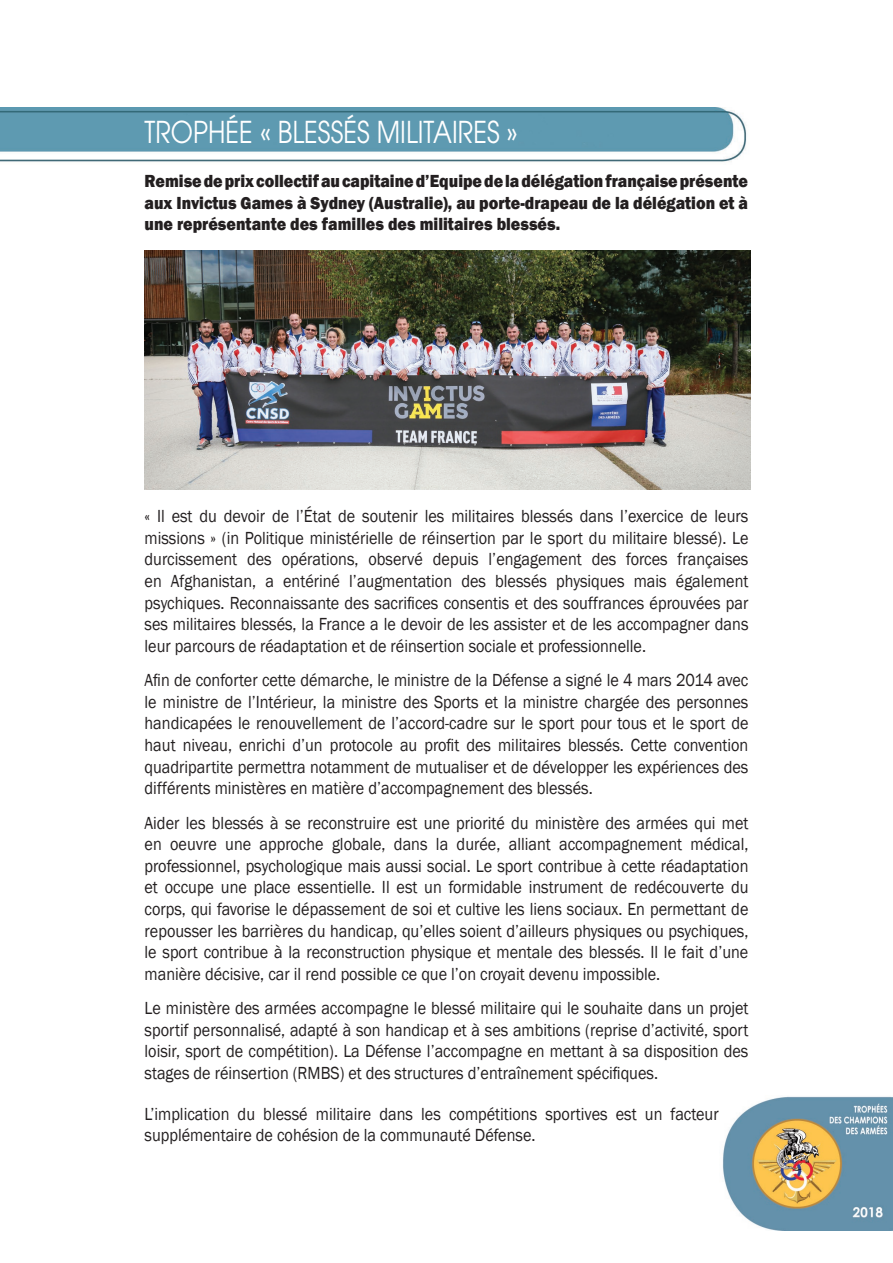
<style>
.page{position:relative;width:893px;height:1263px;background:#fff}
.page>*{position:absolute;margin:0;border:0;box-sizing:border-box;transform-origin:0 0}
.t1{font:30px "Avant Garde";color:#fff;scale:.85 1}
.t2{font:18px/21.6px "Franklin Gothic";color:#231f20;text-align:justify;scale:.9 1}
.t3{font:800 18px/21.6px "Franklin Gothic";color:#231f20;text-align:justify;scale:.9 1}
</style>
<div class="page">
<img style="left:722px;top:1096px;width:171px;height:134px">
<img style="left:0;top:107px;width:747px;height:55px">
<img style="left:145px;top:251px;width:605px;height:238px">
<h1 class="t1" style="left:145px;top:115px;width:440px">TROPHÉE « BLESSÉS MILITAIRES »</h1>
<p class="t3" style="left:145px;top:170px;width:672px">Remise de prix collectif au capitaine d’Equipe de la délégation française présente aux Invictus Games à Sydney (Australie), au porte-drapeau de la délégation et à une représentante des familles des militaires blessés.</p>
<p class="t2" style="left:145px;top:506px;width:672px">« Il est du devoir de l’État de soutenir les militaires blessés dans l’exercice de leurs missions » (in Politique ministérielle de réinsertion par le sport du militaire blessé). Le durcissement des opérations, observé depuis l’engagement des forces françaises en Afghanistan, a entériné l’augmentation des blessés physiques mais également psychiques. Reconnaissante des sacrifices consentis et des souffrances éprouvées par ses militaires blessés, la France a le devoir de les assister et de les accompagner dans leur parcours de réadaptation et de réinsertion sociale et professionnelle.</p>
<p class="t2" style="left:145px;top:670px;width:672px">Afin de conforter cette démarche, le ministre de la Défense a signé le 4 mars 2014 avec le ministre de l’Intérieur, la ministre des Sports et la ministre chargée des personnes handicapées le renouvellement de l’accord-cadre sur le sport pour tous et le sport de haut niveau, enrichi d’un protocole au profit des militaires blessés. Cette convention quadripartite permettra notamment de mutualiser et de développer les expériences des différents ministères en matière d’accompagnement des blessés.</p>
<p class="t2" style="left:145px;top:812px;width:673px">Aider les blessés à se reconstruire est une priorité du ministère des armées qui met en oeuvre une approche globale, dans la durée, alliant accompagnement médical, professionnel, psychologique mais aussi social. Le sport contribue à cette réadaptation et occupe une place essentielle. Il est un formidable instrument de redécouverte du corps, qui favorise le dépassement de soi et cultive les liens sociaux. En permettant de repousser les barrières du handicap, qu’elles soient d’ailleurs physiques ou psychiques, le sport contribue à la reconstruction physique et mentale des blessés. Il le fait d’une manière décisive, car il rend possible ce que l’on croyait devenu impossible.</p>
<p class="t2" style="left:145px;top:998px;width:672px">Le ministère des armées accompagne le blessé militaire qui le souhaite dans un projet sportif personnalisé, adapté à son handicap et à ses ambitions (reprise d’activité, sport loisir, sport de compétition). La Défense l’accompagne en mettant à sa disposition des stages de réinsertion (RMBS) et des structures d’entraînement spécifiques.</p>
<p class="t2" style="left:145px;top:1103px;width:639px">L’implication du blessé militaire dans les compétitions sportives est un facteur supplémentaire de cohésion de la communauté Défense.</p>
</div>
